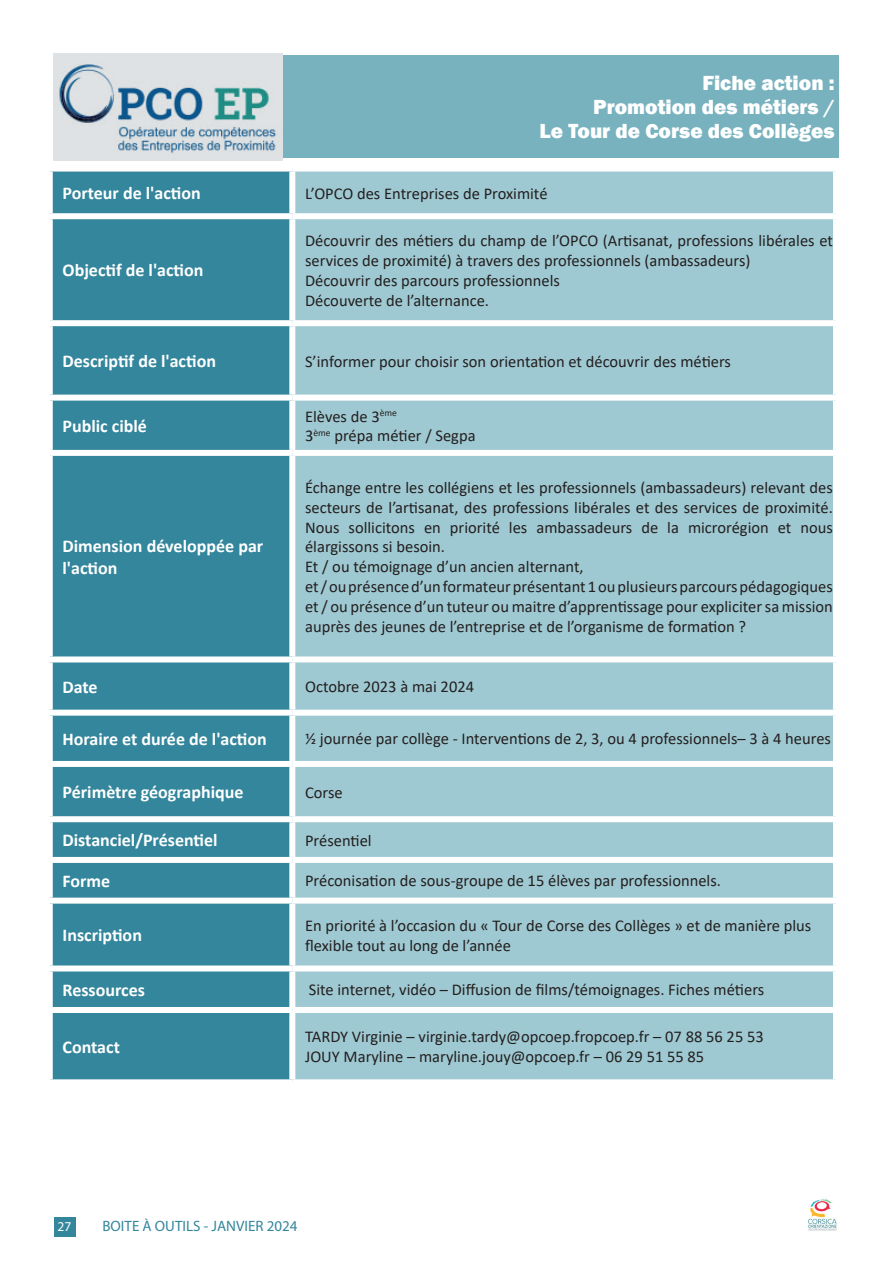
<style>
.page{position:relative;width:893px;height:1263px;background:#fff}
.page>*{position:absolute;margin:0;border:0;box-sizing:border-box;transform-origin:0 0}
.t1{font:800 21px/24px "Franklin Gothic";color:#fff;text-align:right}
.t2{font:700 18px/21.6px "Calibri";color:#fff}
.t3{font:16.5px/19.8px "Calibri";color:#231f20}
.t4{font:15px "Myriad Pro";color:#33869c}
.t5{font:13.5px "Myriad Pro";color:#fff}
</style>
<div class="page">
<img style="left:808px;top:1199px;width:29px;height:32px">
<div style="left:54px;top:1217px;width:22px;height:20px;background:#33869c"></div>
<div style="left:53px;top:172px;width:236px;height:907px;background:#33869c"></div>
<div style="left:295px;top:172px;width:538px;height:907px;background:#9fc9d2"></div>
<div style="left:47px;top:213px;width:245px;height:6px;background:#fff"></div>
<div style="left:292px;top:213px;width:547px;height:6px;background:#fff"></div>
<div style="left:47px;top:320px;width:245px;height:6px;background:#fff"></div>
<div style="left:292px;top:320px;width:547px;height:6px;background:#fff"></div>
<div style="left:47px;top:395px;width:245px;height:6px;background:#fff"></div>
<div style="left:292px;top:395px;width:547px;height:6px;background:#fff"></div>
<div style="left:47px;top:450px;width:245px;height:6px;background:#fff"></div>
<div style="left:292px;top:450px;width:547px;height:6px;background:#fff"></div>
<div style="left:47px;top:656px;width:245px;height:6px;background:#fff"></div>
<div style="left:292px;top:656px;width:547px;height:6px;background:#fff"></div>
<div style="left:47px;top:710px;width:245px;height:6px;background:#fff"></div>
<div style="left:292px;top:710px;width:547px;height:6px;background:#fff"></div>
<div style="left:47px;top:761px;width:245px;height:6px;background:#fff"></div>
<div style="left:292px;top:761px;width:547px;height:6px;background:#fff"></div>
<div style="left:47px;top:816px;width:245px;height:6px;background:#fff"></div>
<div style="left:292px;top:816px;width:547px;height:6px;background:#fff"></div>
<div style="left:47px;top:857px;width:245px;height:6px;background:#fff"></div>
<div style="left:292px;top:857px;width:547px;height:6px;background:#fff"></div>
<div style="left:47px;top:898px;width:245px;height:6px;background:#fff"></div>
<div style="left:292px;top:898px;width:547px;height:6px;background:#fff"></div>
<div style="left:47px;top:965px;width:245px;height:6px;background:#fff"></div>
<div style="left:292px;top:965px;width:547px;height:6px;background:#fff"></div>
<div style="left:47px;top:1007px;width:245px;height:6px;background:#fff"></div>
<div style="left:292px;top:1007px;width:547px;height:6px;background:#fff"></div>
<div style="left:53px;top:55px;width:786px;height:103px;background:#78b2bf"></div>
<img style="left:53px;top:53px;width:229px;height:107px">
<p class="t1" style="left:540px;top:71px;width:297px">Fiche action :<br>Promotion des métiers /<br>Le Tour de Corse des Collèges</p>
<p class="t2" style="left:63px;top:182px;width:140px">Porteur de l'action</p>
<p class="t3" style="left:305px;top:183px;width:244px">L’OPCO des Entreprises de Proximité</p>
<p class="t2" style="left:63px;top:259px;width:142px">Objectif de l'action</p>
<p class="t3" style="left:305px;top:230px;width:529px">Découvrir des métiers du champ de l’OPCO (Artisanat, professions libérales et services de proximité) à travers des professionnels (ambassadeurs)<br>Découvrir des parcours professionnels<br>Découverte de l’alternance.</p>
<p class="t2" style="left:63px;top:350px;width:155px">Descriptif de l'action</p>
<p class="t3" style="left:305px;top:351px;width:427px">S’informer pour choisir son orientation et découvrir des métiers</p>
<p class="t2" style="left:63px;top:415px;width:86px">Public ciblé</p>
<p class="t3" style="left:305px;top:406px;width:172px">Elèves de 3<sup>ème<br></sup>3<sup>ème</sup> prépa métier / Segpa</p>
<p class="t2" style="left:63px;top:535px;width:202px">Dimension développée par l'action</p>
<p class="t3" style="left:305px;top:477px;width:529px">Échange entre les collégiens et les professionnels (ambassadeurs) relevant des secteurs de l’artisanat, des professions libérales et des services de proximité.<br>Nous sollicitons en priorité les ambassadeurs de la microrégion et nous élargissons si besoin.<br>Et / ou témoignage d’un ancien alternant,<br>et / ou présence d’un formateur présentant 1 ou plusieurs parcours pédagogiques et / ou présence d’un tuteur ou maitre d’apprentissage pour expliciter sa mission auprès des jeunes de l’entreprise et de l’organisme de formation ?</p>
<p class="t2" style="left:63px;top:676px;width:37px">Date</p>
<p class="t3" style="left:305px;top:676px;width:170px">Octobre 2023 à mai 2024</p>
<p class="t2" style="left:63px;top:728px;width:206px">Horaire et durée de l'action</p>
<p class="t3" style="left:305px;top:729px;width:527px">½ journée par collège - Interventions de 2, 3, ou 4 professionnels– 3 à 4 heures</p>
<p class="t2" style="left:63px;top:781px;width:182px">Périmètre géographique</p>
<p class="t3" style="left:305px;top:782px;width:39px">Corse</p>
<p class="t2" style="left:63px;top:829px;width:157px">Distanciel/Présentiel</p>
<p class="t3" style="left:305px;top:830px;width:68px">Présentiel</p>
<p class="t2" style="left:63px;top:870px;width:49px">Forme</p>
<p class="t3" style="left:305px;top:871px;width:417px">Préconisation de sous-groupe de 15 élèves par professionnels.</p>
<p class="t2" style="left:63px;top:924px;width:81px">Inscription</p>
<p class="t3" style="left:305px;top:915px;width:508px">En priorité à l’occasion du « Tour de Corse des Collèges » et de manière plus flexible tout au long de l’année</p>
<p class="t2" style="left:63px;top:979px;width:84px">Ressources</p>
<p class="t3" style="left:309px;top:980px;width:457px">Site internet, vidéo – Diffusion de films/témoignages. Fiches métiers</p>
<p class="t2" style="left:63px;top:1036px;width:59px">Contact</p>
<p class="t3" style="left:305px;top:1027px;width:460px">TARDY Virginie – virginie.tardy@opcoep.fropcoep.fr – 07 88 56 25 53<br>JOUY Maryline – maryline.jouy@opcoep.fr – 06 29 51 55 85</p>
<p class="t5" style="left:58px;top:1218px;width:15px">27</p>
<p class="t4" style="left:103px;top:1217px;width:196px">BOITE À OUTILS - JANVIER 2024</p>
</div>
